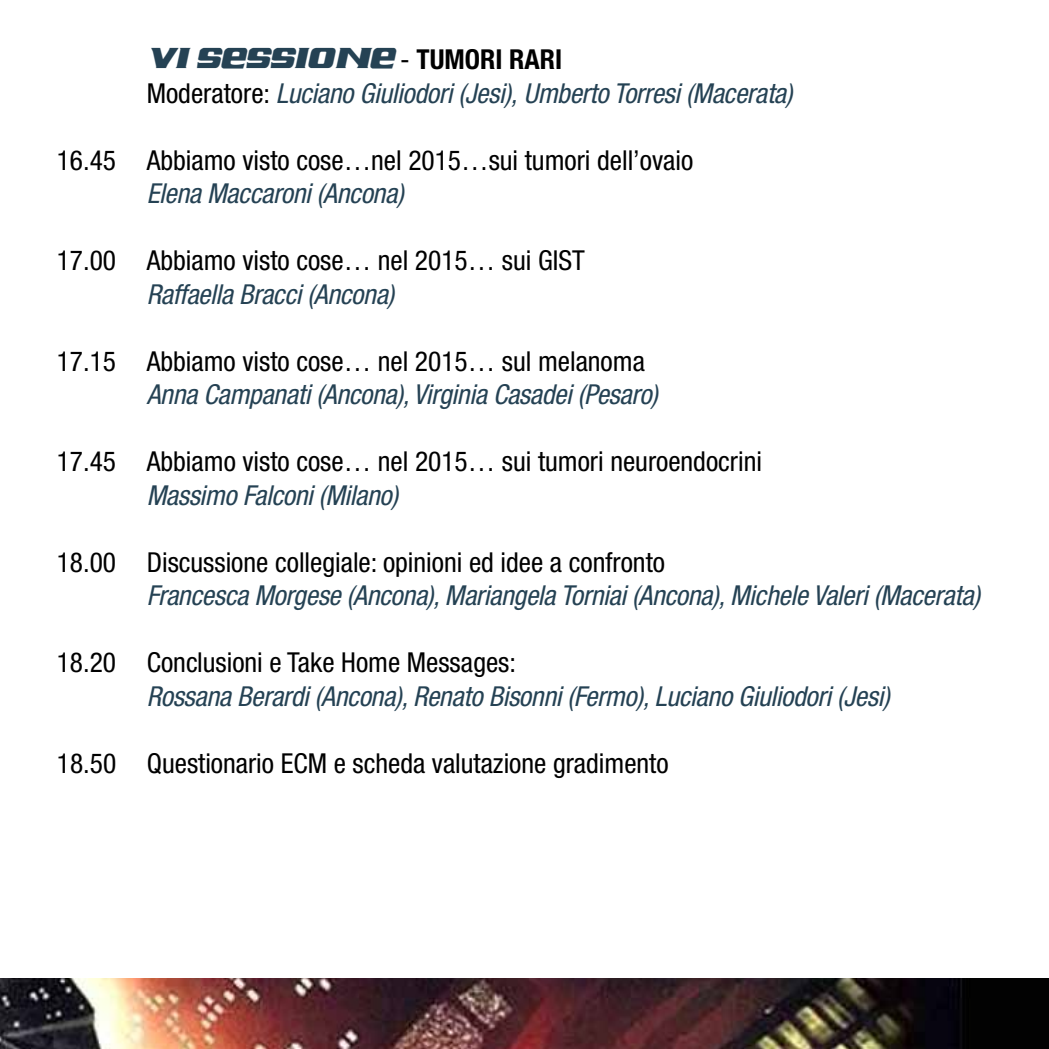
<style>
.page{position:relative;width:1049px;height:1049px;background:#fff}
.page>*{position:absolute;margin:0;border:0;box-sizing:border-box;transform-origin:0 0}
.t1{font:italic 30px "Air Millhouse";color:#254254}
.t2{font:condensed 27.5px "Helvetica Neue LT Std";color:#000}
.t3{font:italic condensed 27.5px "Helvetica Neue LT Std";letter-spacing:-.01em;color:#254254}
.s1{font-family:"Helvetica Neue LT Std";font-style:normal;font-stretch:condensed;font-size:27.5px;color:#000}
.s2{font-family:"Helvetica Neue LT Std";font-weight:700;font-style:normal;font-stretch:condensed;font-size:27.5px;color:#000}
.s3{font-style:normal;color:#000}
</style>
<div class="page">
<img style="left:0;top:978px;width:1049px;height:71px">
<p class="t1" style="left:147px;top:42px;width:417px">VI SESSIONE <span class="s1">-</span> <span class="s2">TUMORI RARI</span></p>
<p class="t3" style="left:147px;top:77px;width:647px"><span class="s3">Moderatore:</span> Luciano Giuliodori (Jesi), Umberto Torresi (Macerata)</p>
<p class="t2" style="left:57px;top:144px;width:638px">16.45 Abbiamo visto cose…nel 2015…sui tumori dell’ovaio</p>
<p class="t3" style="left:147px;top:178px;width:258px">Elena Maccaroni (Ancona)</p>
<p class="t2" style="left:57px;top:245px;width:530px">17.00 Abbiamo visto cose… nel 2015… sui GIST</p>
<p class="t3" style="left:147px;top:278px;width:249px">Raffaella Bracci (Ancona)</p>
<p class="t2" style="left:57px;top:345px;width:590px">17.15 Abbiamo visto cose… nel 2015… sul melanoma</p>
<p class="t3" style="left:147px;top:379px;width:513px">Anna Campanati (Ancona), Virginia Casadei (Pesaro)</p>
<p class="t2" style="left:57px;top:446px;width:707px">17.45 Abbiamo visto cose… nel 2015… sui tumori neuroendocrini</p>
<p class="t3" style="left:147px;top:479px;width:253px">Massimo Falconi (Milano)</p>
<p class="t2" style="left:57px;top:546px;width:610px">18.00 Discussione collegiale: opinioni ed idee a confronto</p>
<p class="t3" style="left:147px;top:580px;width:835px">Francesca Morgese (Ancona), Mariangela Torniai (Ancona), Michele Valeri (Macerata)</p>
<p class="t2" style="left:57px;top:647px;width:461px">18.20 Conclusioni e Take Home Messages:</p>
<p class="t3" style="left:147px;top:680px;width:744px">Rossana Berardi (Ancona), Renato Bisonni (Fermo), Luciano Giuliodori (Jesi)</p>
<p class="t2" style="left:57px;top:747px;width:613px">18.50 Questionario ECM e scheda valutazione gradimento</p>
</div>
